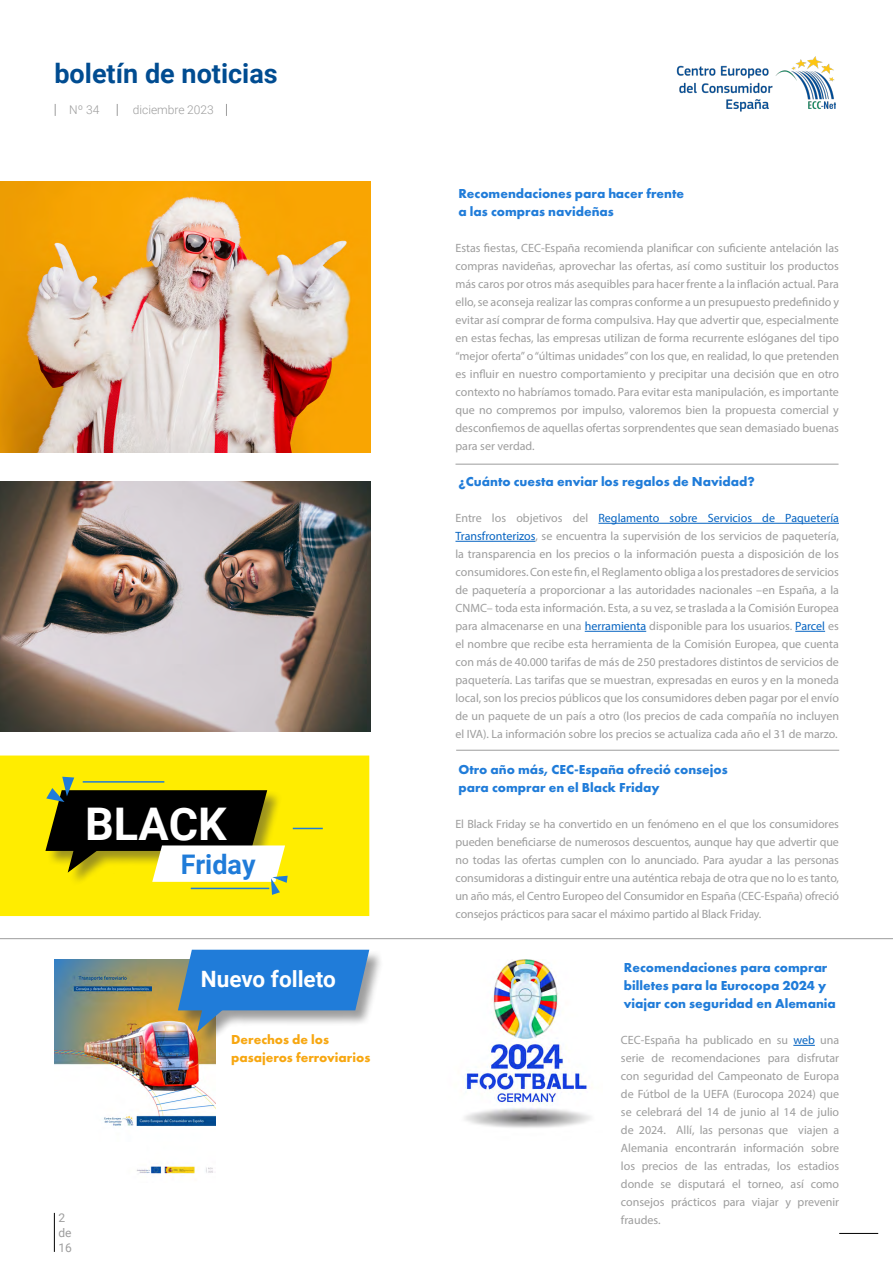
<style>
.page{position:relative;width:893px;height:1263px;background:#fff}
.page>*{position:absolute;margin:0;border:0;box-sizing:border-box;transform-origin:0 0}
.t1{font:700 45px "Roboto";color:#fff}
.t2{font:700 27px "Roboto";color:#004c91}
.t3{font:700 27px "Roboto";color:#207cd9}
.t4{font:700 22.5px "Roboto";color:#fff}
.t5{font:700 13.5px/18px "Futura PT";color:#207cd9}
.t6{font:700 13.5px/18px "Futura PT";color:#f7a711}
.t7{font:12px/18px "Myriad Pro";color:#9d9d9d;text-align:justify}
.t8{font:300 12px "Roboto";color:#9d9d9d}
.t9{font:12px/15px "Roboto";color:#9d9d9d}
.s1{color:#0563c1}
</style>
<div class="page">
<svg style="left:55px;top:104px;width:1px;height:12px"></svg>
<svg style="left:117px;top:104px;width:1px;height:12px"></svg>
<svg style="left:226px;top:104px;width:1px;height:12px"></svg>
<hr style="left:839px;top:1233px;width:39px;height:1px;background:#000">
<img style="left:676px;top:56px;width:159px;height:56px">
<hr style="left:54px;top:1213px;width:1px;height:39px;background:#000">
<hr style="left:598px;top:523px;width:241px;height:1px;background:#0563c1">
<hr style="left:455px;top:541px;width:80px;height:1px;background:#0563c1">
<hr style="left:585px;top:631px;width:61px;height:1px;background:#0563c1">
<hr style="left:795px;top:631px;width:30px;height:1px;background:#0563c1">
<img style="left:0;top:181px;width:370px;height:271px">
<hr style="left:455px;top:464px;width:383px;height:1px;background:#9d9d9d">
<div style="left:0;top:755px;width:369px;height:161px;background:#ffed00"></div>
<hr style="left:293px;top:828px;width:30px;height:1px;background:#207cd9">
<svg style="left:44px;top:775px;width:245px;height:122px;background:#8d882b"></svg>
<img style="left:0;top:481px;width:370px;height:250px">
<hr style="left:456px;top:750px;width:383px;height:1px;background:#9d9d9d">
<img style="left:54px;top:959px;width:161px;height:215px">
<hr style="left:0;top:938px;width:893px;height:1px;background:#9d9d9d">
<img style="left:462px;top:959px;width:129px;height:169px">
<svg style="left:793px;top:1045px;width:22px;height:1px"></svg>
<div style="left:178px;top:949px;width:206px;height:97px;background:#3c3c3c;opacity:.5"></div>
<svg style="left:174px;top:949px;width:200px;height:83px;background:#5a95ce"></svg>
<h2 class="t2" style="left:54px;top:54px;width:225px">boletín de noticias</h2>
<p class="t8" style="left:69px;top:102px;width:32px">Nº 34</p>
<p class="t8" style="left:133px;top:102px;width:82px">diciembre 2023</p>
<h1 class="t1" style="left:85px;top:792px;width:143px">BLACK</h1>
<h2 class="t3" style="left:181px;top:845px;width:76px">Friday</h2>
<h3 class="t4" style="left:201px;top:963px;width:136px">Nuevo folleto</h3>
<p class="t9" style="left:58px;top:1209px;width:15px">2 de<br>16</p>
<p class="t6" style="left:231px;top:1030px;width:141px">Derechos de los pasajeros ferroviarios</p>
<p class="t5" style="left:458px;top:184px;width:227px">Recomendaciones para hacer frente a las compras navideñas</p>
<p class="t7" style="left:455px;top:239px;width:385px">Estas fiestas, CEC-España recomienda planificar con suficiente antelación las compras navideñas, aprovechar las ofertas, así como sustituir los productos más caros por otros más asequibles para hacer frente a la inflación actual. Para ello, se aconseja realizar las compras conforme a un presupuesto predefinido y evitar así comprar de forma compulsiva. Hay que advertir que, especialmente en estas fechas, las empresas utilizan de forma recurrente eslóganes del tipo “mejor oferta” o “últimas unidades” con los que, en realidad, lo que pretenden es influir en nuestro comportamiento y precipitar una decisión que en otro contexto no habríamos tomado. Para evitar esta manipulación, es importante que no compremos por impulso, valoremos bien la propuesta comercial y desconfiemos de aquellas ofertas sorprendentes que sean demasiado buenas para ser verdad.</p>
<p class="t5" style="left:458px;top:472px;width:298px">¿Cuánto cuesta enviar los regalos de Navidad?</p>
<p class="t7" style="left:455px;top:509px;width:385px">Entre los objetivos del <span class="s1">Reglamento sobre Servicios de Paquetería Transfronterizos</span>, se encuentra la supervisión de los servicios de paquetería, la transparencia en los precios o la información puesta a disposición de los consumidores. Con este fin, el Reglamento obliga a los prestadores de servicios de paquetería a proporcionar a las autoridades nacionales –en España, a la CNMC– toda esta información. Esta, a su vez, se traslada a la Comisión Europea para almacenarse en una <span class="s1">herramienta</span> disponible para los usuarios. <span class="s1">Parcel</span> es el nombre que recibe esta herramienta de la Comisión Europea, que cuenta con más de 40.000 tarifas de más de 250 prestadores distintos de servicios de paquetería. Las tarifas que se muestran, expresadas en euros y en la moneda local, son los precios públicos que los consumidores deben pagar por el envío de un paquete de un país a otro (los precios de cada compañía no incluyen el IVA). La información sobre los precios se actualiza cada año el 31 de marzo.</p>
<p class="t5" style="left:458px;top:760px;width:271px">Otro año más, CEC-España ofreció consejos para comprar en el Black Friday</p>
<p class="t7" style="left:455px;top:815px;width:385px">El Black Friday se ha convertido en un fenómeno en el que los consumidores pueden beneficiarse de numerosos descuentos, aunque hay que advertir que no todas las ofertas cumplen con lo anunciado. Para ayudar a las personas consumidoras a distinguir entre una auténtica rebaja de otra que no lo es tanto, un año más, el Centro Europeo del Consumidor en España (CEC-España) ofreció consejos prácticos para sacar el máximo partido al Black Friday.</p>
<p class="t5" style="left:624px;top:958px;width:213px">Recomendaciones para comprar billetes para la Eurocopa 2024 y viajar con seguridad en Alemania</p>
<p class="t7" style="left:621px;top:1031px;width:220px">CEC-España ha publicado en su <span class="s1">web</span> una serie de recomendaciones para disfrutar con seguridad del Campeonato de Europa de Fútbol de la UEFA (Eurocopa 2024) que se celebrará del 14 de junio al 14 de julio de 2024. Allí, las personas que viajen a Alemania encontrarán información sobre los precios de las entradas, los estadios donde se disputará el torneo, así como consejos prácticos para viajar y prevenir fraudes.</p>
</div>
